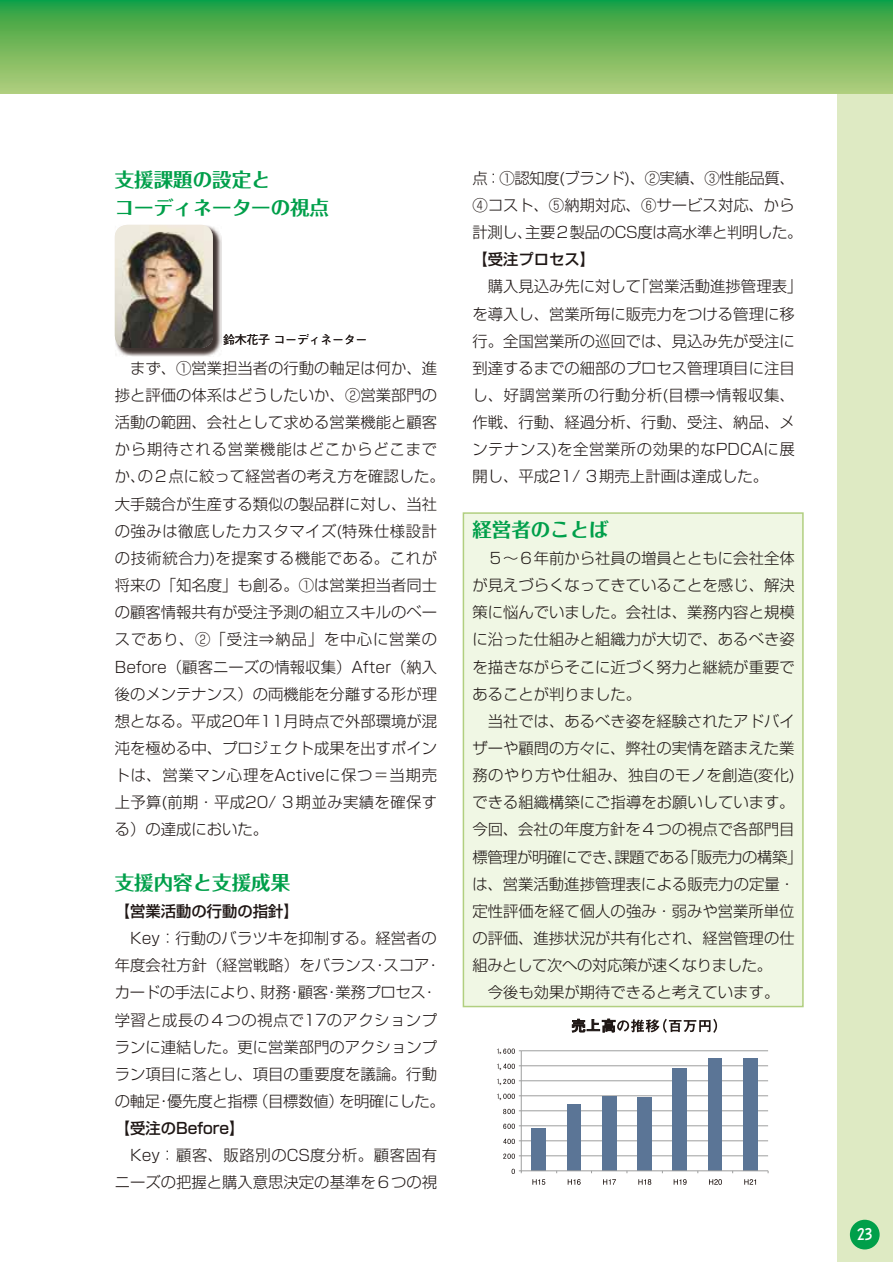
<style>
.page{position:relative;width:893px;height:1263px;background:#fff}
.page>*{position:absolute;margin:0;border:0;box-sizing:border-box;transform-origin:0 0}
.t1{font:19.5px/27.2px "Folk Pro Bold 90 msp RKSJ H";color:#009f4a}
.t2{font:15.3px/27.2px "Shin Go Pro Light 90 msp RKSJ H";color:#1f1715}
.t3{font:15.3px/27.2px "Shin Go Pro Light 90 msp RKSJ H";letter-spacing:-.025em;color:#1f1715}
.t4{font:15.3px "Shin Go Pro Medium 90 msp RKSJ H";color:#1f1715}
.t5{font:15px "Taka Hand Std De Bold 90 msp RKSJ H";color:#fff}
.t6{font:12px "Gothic BBB Pro Medium 90 msp RKSJ H";letter-spacing:-.025em;color:#1f1715}
.t7{font:9.9px/15.3px "Gothic BBB Pro Medium 90 msp RKSJ H";color:#221815;text-align:justify}
</style>
<div class="page">
<div style="left:837px;top:0;width:55px;height:1262px;background:#deeac3"></div>
<svg style="left:0;top:0;width:892px;height:94px;background:#6fb75c"></svg>
<div style="left:850px;top:1220px;width:29px;height:29px;background:#009f4a;border-radius:50%"></div>
<div style="left:463px;top:513px;width:340px;height:494px;background:#f0f7e4"></div>
<div style="left:463px;top:512px;width:341px;height:495px;border:2px solid #b1cf80"></div>
<img style="left:115px;top:227px;width:107px;height:130px">
<img style="left:115px;top:225px;width:98px;height:123px;border-radius:13px">
<hr style="left:521px;top:1156px;width:247px;height:1px;background:#9d9e9e">
<hr style="left:521px;top:1141px;width:247px;height:1px;background:#9d9e9e">
<hr style="left:521px;top:1126px;width:247px;height:1px;background:#9d9e9e">
<hr style="left:521px;top:1111px;width:247px;height:1px;background:#9d9e9e">
<hr style="left:521px;top:1096px;width:247px;height:1px;background:#9d9e9e">
<hr style="left:521px;top:1081px;width:247px;height:1px;background:#9d9e9e">
<hr style="left:521px;top:1066px;width:247px;height:1px;background:#9d9e9e">
<hr style="left:521px;top:1051px;width:247px;height:1px;background:#9d9e9e">
<div style="left:531px;top:1128px;width:15px;height:43px;background:#5b7596"></div>
<div style="left:567px;top:1104px;width:14px;height:67px;background:#5b7596"></div>
<div style="left:602px;top:1097px;width:14px;height:74px;background:#5b7596"></div>
<div style="left:637px;top:1098px;width:15px;height:73px;background:#5b7596"></div>
<div style="left:673px;top:1068px;width:14px;height:103px;background:#5b7596"></div>
<div style="left:708px;top:1059px;width:14px;height:112px;background:#5b7596"></div>
<div style="left:743px;top:1059px;width:14px;height:112px;background:#5b7596"></div>
<hr style="left:521px;top:1051px;width:1px;height:120px;background:#9d9e9e">
<svg style="left:503px;top:1154px;width:18px;height:5px"></svg>
<svg style="left:503px;top:1139px;width:18px;height:5px"></svg>
<svg style="left:503px;top:1124px;width:18px;height:5px"></svg>
<svg style="left:503px;top:1109px;width:18px;height:5px"></svg>
<svg style="left:497px;top:1094px;width:24px;height:5px"></svg>
<svg style="left:497px;top:1079px;width:24px;height:5px"></svg>
<svg style="left:497px;top:1064px;width:24px;height:5px"></svg>
<svg style="left:497px;top:1048px;width:24px;height:6px"></svg>
<svg style="left:511px;top:1169px;width:258px;height:16px"></svg>
<svg style="left:572px;top:1019px;width:145px;height:14px"></svg>
<p class="t1" style="left:115px;top:169px;width:216px">支援課題の設定と<br>コーディネーターの視点</p>
<p class="t6" style="left:223px;top:335px;width:146px">鈴木花子 コーディネーター</p>
<p class="t2" style="left:115px;top:357px;width:331px">　まず、①営業担当者の行動の軸足は何か、進捗と評価の体系はどうしたいか、②営業部門の活動の範囲、会社として求める営業機能と顧客から期待される営業機能はどこからどこまでか、の２点に絞って経営者の考え方を確認した。大手競合が生産する類似の製品群に対し、当社の強みは徹底したカスタマイズ(特殊仕様設計の技術統合力)を提案する機能である。これが将来の「知名度」も創る。①は営業担当者同士の顧客情報共有が受注予測の組立スキルのベースであり、②「受注⇒納品」を中心に営業の<br>Before（顧客ニーズの情報収集）After（納入後のメンテナンス）の両機能を分離する形が理想となる。平成20年11月時点で外部環境が混沌を極める中、プロジェクト成果を出すポイントは、営業マン心理をActiveに保つ＝当期売上予算(前期・平成20/ ３期並み実績を確保する）の達成においた。</p>
<p class="t1" style="left:115px;top:871px;width:177px">支援内容と支援成果</p>
<p class="t4" style="left:115px;top:905px;width:186px">【営業活動の行動の指針】</p>
<p class="t2" style="left:115px;top:927px;width:331px;text-align:center">Key：行動のバラツキを抑制する。経営者の<br>年度会社方針（経営戦略）をバランス･スコア･カードの手法により、財務・顧客・業務プロセス・学習と成長の４つの視点で17のアクションプランに連結した。更に営業部門のアクションプラン項目に落とし、項目の重要度を議論。行動の軸足・優先度と指標（目標数値）を明確にした。</p>
<p class="t4" style="left:115px;top:1123px;width:131px">【受注のBefore】</p>
<p class="t2" style="left:115px;top:1144px;width:324px;text-align:right">Key：顧客、販路別のCS度分析。顧客固有ニーズの把握と購入意思決定の基準を６つの視</p>
<p class="t3" style="left:472px;top:167px;width:331px">点：①認知度(ブランド)、②実績、③性能品質、<br>④コスト、⑤納期対応、⑥サービス対応、から計測し、主要２製品のCS度は高水準と判明した。</p>
<p class="t4" style="left:472px;top:254px;width:124px">【受注プロセス】</p>
<p class="t2" style="left:472px;top:275px;width:331px">　購入見込み先に対して「営業活動進捗管理表」を導入し、営業所毎に販売力をつける管理に移行。全国営業所の巡回では、見込み先が受注に到達するまでの細部のプロセス管理項目に注目し、好調営業所の行動分析(目標⇒情報収集、作戦、行動、経過分析、行動、受注、納品、メンテナンス)を全営業所の効果的なPDCAに展開し、平成21/ ３期売上計画は達成した。</p>
<p class="t1" style="left:472px;top:518px;width:138px">経営者のことば</p>
<p class="t2" style="left:472px;top:547px;width:331px">　５～６年前から社員の増員とともに会社全体が見えづらくなってきていることを感じ、解決策に悩んでいました。会社は、業務内容と規模に沿った仕組みと組織力が大切で、あるべき姿を描きながらそこに近づく努力と継続が重要であることが判りました。<br>　当社では、あるべき姿を経験されたアドバイザーや顧問の方々に、弊社の実情を踏まえた業務のやり方や仕組み、独自のモノを創造(変化)できる組織構築にご指導をお願いしています。今回、会社の年度方針を４つの視点で各部門目標管理が明確にでき、課題である「販売力の構築」は、営業活動進捗管理表による販売力の定量・定性評価を経て個人の強み・弱みや営業所単位の評価、進捗状況が共有化され、経営管理の仕組みとして次への対応策が速くなりました。<br>　今後も効果が期待できると考えています。</p>
<p class="t7" style="left:499px;top:1043px;width:4px">, , , ,</p>
<p class="t5" style="left:857px;top:1229px;width:16px">23</p>
</div>
